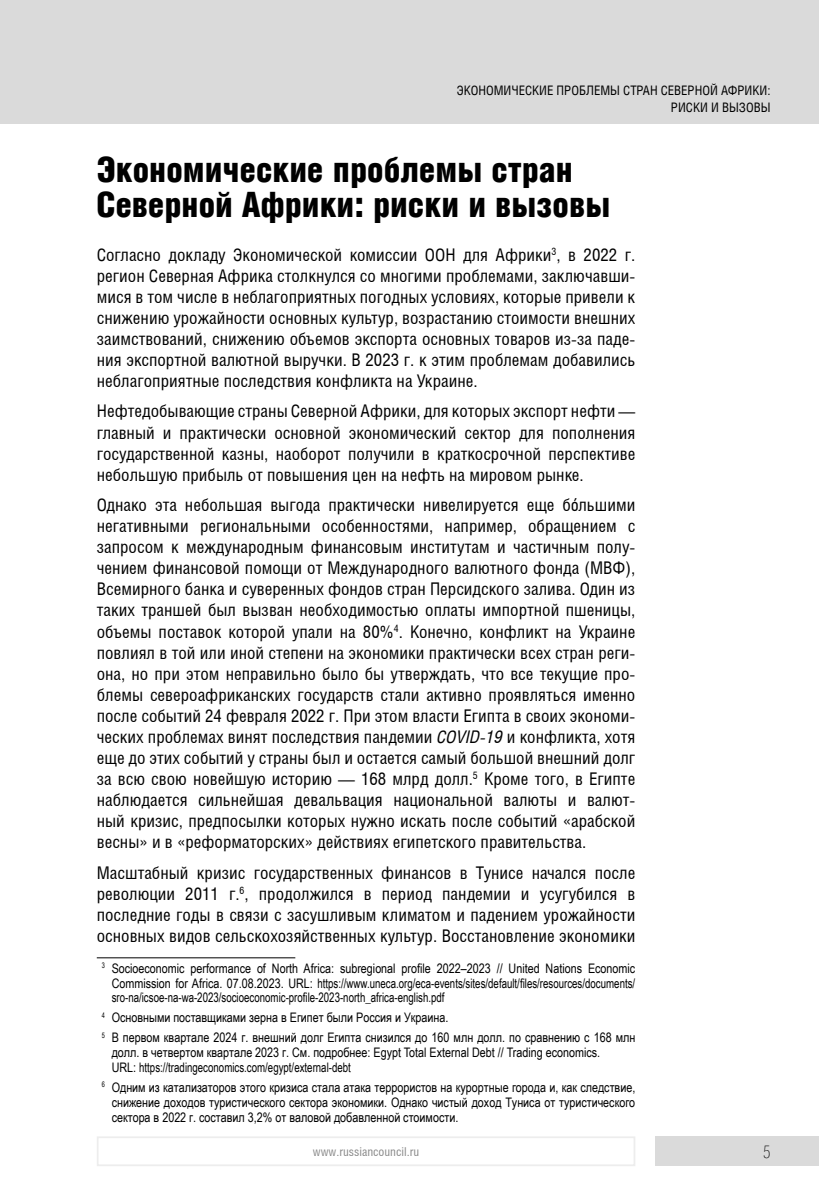
<style>
.page{position:relative;width:819px;height:1191px;background:#fff}
.page>*{position:absolute;margin:0;border:0;box-sizing:border-box;transform-origin:0 0}
.Название_материала{font:900 35px/35px "Helios Cond";color:#000}
.Основной_текст{font:17.5px/21px "Helios Cond";color:#000;text-align:justify}
.t1{font:17.5px "Helios Cond Thin C";color:#000}
.Сноска_с_чертой{font:13.12px/14.9px "Arial Narrow";color:#000;text-align:justify}
.Kolontitul_X_X{font:13.12px/17.5px "Helios Cond";color:#000;text-align:right}
.Сноска_http__копия{font:13.12px "Arial Narrow";color:#000}
.t2{font:12.25px "Helios Cond";color:#878787}
.s1{font-family:"Eco Vector Cond"}
.s2{font-style:italic}
</style>
<div class="page">
<div style="left:0;top:0;width:819px;height:124px;background:#dadada"></div>
<div style="left:655px;top:1136px;width:164px;height:30px;background:#dadada"></div>
<div style="left:97px;top:1136px;width:538px;height:30px;border:2px solid #ededed"></div>
<hr style="left:97px;top:957px;width:198px;height:1px;background:#000">
<p class="Kolontitul_X_X" style="left:457px;top:81px;width:315px">ЭКОНОМИЧЕСКИЕ ПРОБЛЕМЫ СТРАН СЕВЕРНОЙ АФРИКИ:<br>РИСКИ И ВЫЗОВЫ</p>
<p class="Название_материала" style="left:97px;top:153px;width:515px">Экономические проблемы стран<br>Северной Африки: риски и вызовы</p>
<p class="Основной_текст" style="left:97px;top:243px;width:540px">Согласно докладу Экономической комиссии ООН для Африки<sup>3</sup>, в 2022 г. регион Северная Африка столкнулся со многими проблемами, заключавши&shy;мися в том числе в неблагоприятных погодных условиях, которые привели к снижению урожайности основных культур, возрастанию стоимости внешних заимствований, снижению объемов экспорта основных товаров из-за паде&shy;ния экспортной валютной выручки. В 2023 г. к этим проблемам добавились неблагоприятные последствия конфликта на Украине.</p>
<p class="Основной_текст" style="left:97px;top:400px;width:540px">Нефтедобывающие страны Северной Африки, для которых экспорт нефти — главный и практически основной экономический сектор для пополнения государственной казны, наоборот получили в краткосрочной перспективе небольшую прибыль от повышения цен на нефть на мировом рынке.</p>
<p class="Основной_текст" style="left:97px;top:494px;width:540px">Однако эта небольшая выгода практически нивелируется еще б<span class="s1">Ó</span>льшими негативными региональными особенностями, например, обращением с запросом к международным финансовым институтам и частичным полу&shy;чением финансовой помощи от Международного валютного фонда (МВФ), Всемирного банка и суверенных фондов стран Персидского залива. Один из таких траншей был вызван необходимостью оплаты импортной пшеницы, объемы поставок которой упали на 80%<sup>4</sup>. Конечно, конфликт на Украине повлиял в той или иной степени на экономики практически всех стран реги&shy;она, но при этом неправильно было бы утверждать, что все текущие про&shy;блемы североафриканских государств стали активно проявляться именно после событий 24 февраля 2022 г. При этом власти Египта в своих экономи&shy;ческих проблемах винят последствия пандемии <span class="s2">COVID-19</span> и конфликта, хотя еще до этих событий у страны был и остается самый большой внешний долг за всю свою новейшую историю — 168 млрд долл.<sup>5</sup> Кроме того, в Египте наблюдается сильнейшая девальвация национальной валюты и валют&shy;ный кризис, предпосылки которых нужно искать после событий «арабской весны» и в «реформаторских» действиях египетского правительства.</p>
<p class="Основной_текст" style="left:97px;top:861px;width:540px">Масштабный кризис государственных финансов в Тунисе начался после революции 2011 г.<sup>6</sup>, продолжился в период пандемии и усугубился в последние годы в связи с засушливым климатом и падением урожайности основных видов сельскохозяйственных культур. Восстановление экономики</p>
<p class="Сноска_с_чертой" style="left:112px;top:960px;width:525px;text-indent:-10px"><sup>3</sup> Socioeconomic performance of North Africa: subregional profile 2022–2023 // United Nations Economic Commission for Africa. 07.08.2023. URL: https://www.uneca.org/eca-events/sites/default/files/resources/documents/ sro-na/icsoe-na-wa-2023/socioeconomic-profile-2023-north_africa-english.pdf</p>
<p class="Сноска_с_чертой" style="left:102px;top:1009px;width:348px"><sup>4</sup> Основными поставщиками зерна в Египет были Россия и Украина.</p>
<p class="Сноска_с_чертой" style="left:112px;top:1029px;width:525px;text-indent:-10px"><sup>5</sup> В первом квартале 2024 г. внешний долг Египта снизился до 160 млн долл. по сравнению с 168 млн долл. в четвертом квартале 2023 г. См. подробнее: Egypt Total External Debt // Trading economics.</p>
<p class="Сноска_http__копия" style="left:112px;top:1057px;width:241px">URL: https://tradingeconomics.com/egypt/external-debt</p>
<p class="Сноска_с_чертой" style="left:112px;top:1079px;width:525px;text-indent:-10px"><sup>6</sup> Одним из катализаторов этого кризиса стала атака террористов на курортные города и, как следствие, снижение доходов туристического сектора экономики. Однако чистый доход Туниса от туристического сектора в 2022 г. составил 3,2% от валовой добавленной стоимости.</p>
<p class="t2" style="left:313px;top:1144px;width:108px">www.russiancouncil.ru</p>
<p class="t1" style="left:763px;top:1142px;width:9px">5</p>
</div>
